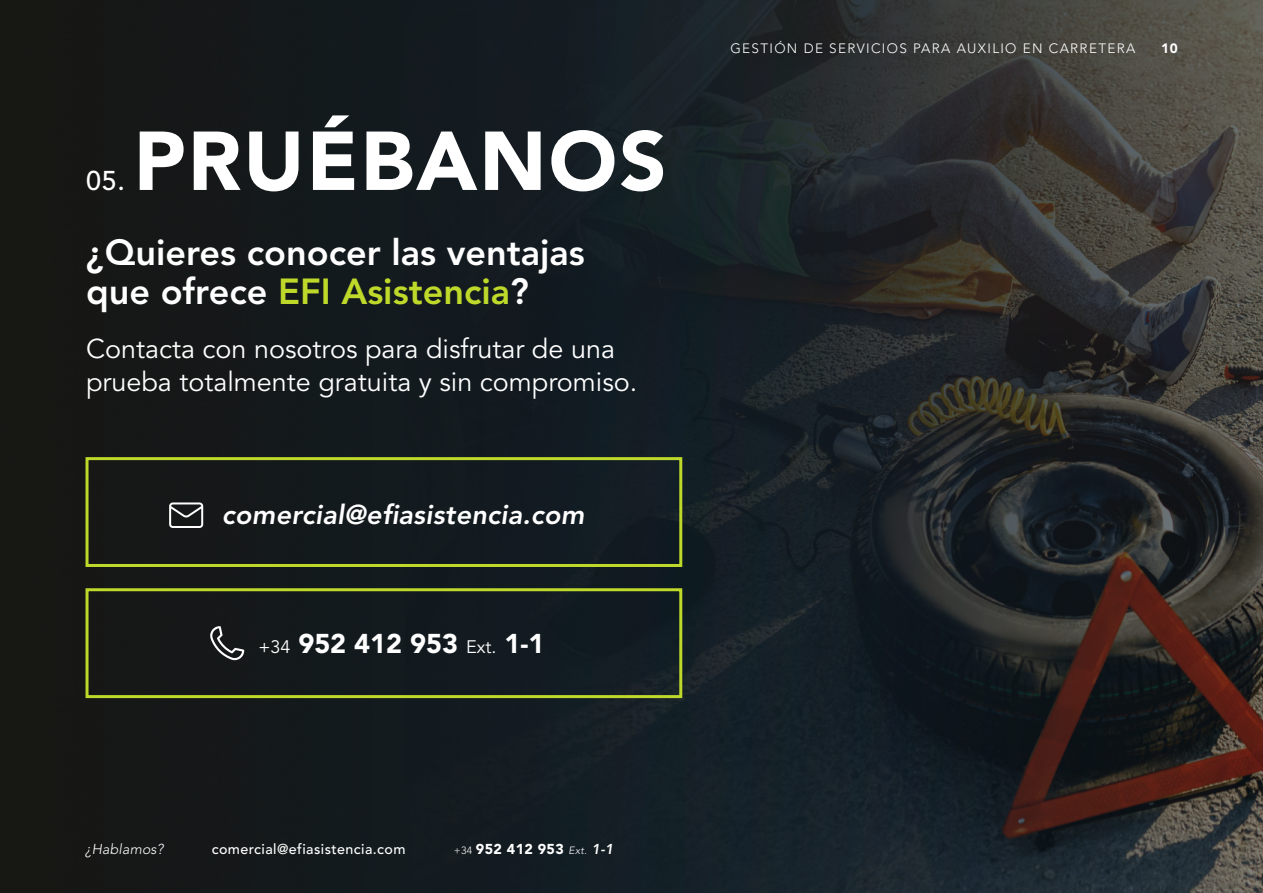
<style>
.page{position:relative;width:1263px;height:893px;background:#fff}
.page>*{position:absolute;margin:0;border:0;box-sizing:border-box;transform-origin:0 0}
.t1{font:900 82.5px "Avenir LT Std";letter-spacing:.025em;color:#fff}
.t2{font:800 36px/39px "Avenir LT Std";color:#fff}
.t3{font:27px/33px "Avenir LT Std";color:#fff}
.t4{font:italic 800 27px "Avenir LT Std";letter-spacing:.01em;color:#fff}
.t5{font:900 27px "Avenir LT Std";color:#fff}
.t6{font:500 27px "Avenir LT Std";color:#fff}
.t7{font:500 14.25px "Avenir LT Std";letter-spacing:.03em;color:#fff}
.t8{font:900 14.25px "Avenir LT Std";letter-spacing:.025em;color:#fff}
.t9{font:italic 300 14.25px "Avenir LT Std";letter-spacing:.01em;color:#fff}
.t10{font:300 13.5px "Avenir LT Std";letter-spacing:.1em;color:#fff}
.t11{font:900 13.5px "Avenir LT Std";color:#fff}
.s1{color:#bfd92b}
.s2{font-weight:400;font-size:18px}
.s3{font-weight:300;font-size:10.5px}
.s4{font-weight:300;font-style:italic;font-size:10.5px}
.s5{font-weight:800;font-style:italic}
</style>
<div class="page">
<img style="left:0;top:0;width:1263px;height:893px">
<div style="left:86px;top:457px;width:596px;height:110px;border:3px solid #bfd92b"></div>
<svg style="left:169px;top:502px;width:34px;height:26px"></svg>
<div style="left:86px;top:588px;width:596px;height:110px;border:3px solid #bfd92b"></div>
<svg style="left:210px;top:626px;width:34px;height:34px"></svg>
<p class="t6" style="left:86px;top:165px;width:40px">05.</p>
<h1 class="t1" style="left:134px;top:111px;width:534px">PRUÉBANOS</h1>
<h2 class="t2" style="left:86px;top:233px;width:500px">¿Quieres conocer las ventajas que ofrece <span class="s1">EFI Asistencia</span>?</h2>
<p class="t3" style="left:86px;top:333px;width:553px">Contacta con nosotros para disfrutar de una prueba totalmente gratuita y sin compromiso.</p>
<p class="t4" style="left:222px;top:499px;width:364px">comercial@efiasistencia.com</p>
<p class="t5" style="left:258px;top:628px;width:288px"><span class="s2">+34</span> 952 412 953 <span class="s2">Ext.</span> 1-1</p>
<p class="t10" style="left:730px;top:40px;width:407px">GESTIÓN DE SERVICIOS PARA AUXILIO EN CARRETERA</p>
<p class="t11" style="left:1161px;top:40px;width:18px">10</p>
<p class="t9" style="left:85px;top:841px;width:80px">¿Hablamos?</p>
<p class="t7" style="left:212px;top:841px;width:195px">comercial@efiasistencia.com</p>
<p class="t8" style="left:454px;top:841px;width:161px"><span class="s3">+34</span> 952 412 953 <span class="s4">Ext.</span> <span class="s5">1-1</span></p>
</div>
